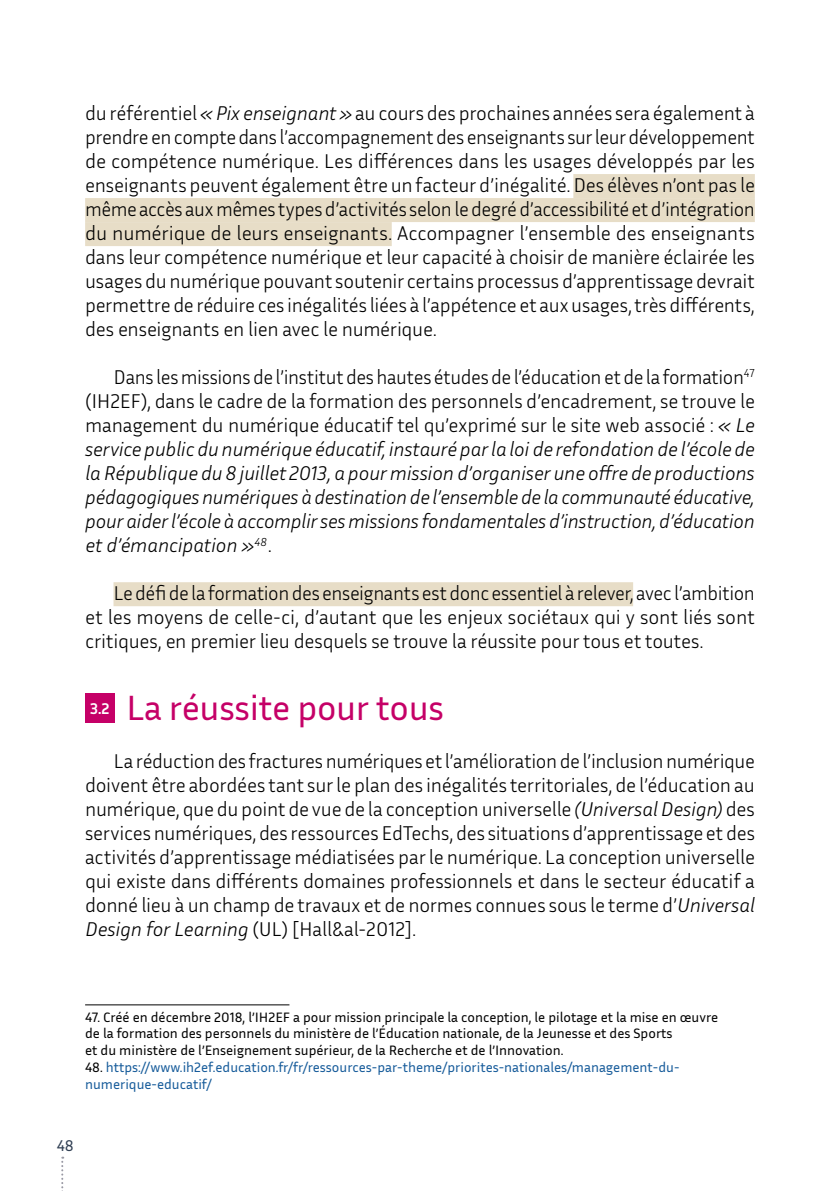
<style>
.page{position:relative;width:840px;height:1191px;background:#fff}
.page>*{position:absolute;margin:0;border:0;box-sizing:border-box;transform-origin:0 0}
.t1{font:36px "Inria Sans";letter-spacing:-.01em;color:#c50067}
.t2{font:300 20px/24px "Inria Sans";letter-spacing:-.01em;color:#000;text-align:justify}
.t3{font:italic 300 20px/24px "Inria Sans";letter-spacing:-.02em;color:#000;text-align:justify}
.t4{font:700 16px "Inria Sans";color:#fff}
.t5{font:16px "Inria Sans";color:#314054}
.t6{font:14px/16.8px "Inria Sans";color:#000}
.t7{font:14px/16.8px "Inria Sans";color:#165b9a}
.s1{font-style:italic}
.s2{font-style:normal}
.s3{color:#000}
</style>
<div class="page">
<svg style="left:61px;top:1156px;width:2px;height:35px"></svg>
<div style="left:573px;top:174px;width:181px;height:24px;background:#e7ddc7"></div>
<div style="left:85px;top:198px;width:669px;height:24px;background:#e7ddc7"></div>
<div style="left:85px;top:222px;width:306px;height:24px;background:#e7ddc7"></div>
<div style="left:113px;top:582px;width:519px;height:24px;background:#e7ddc7"></div>
<hr style="left:85px;top:1004px;width:204px;height:1px;background:#000">
<div style="left:85px;top:693px;width:30px;height:30px;background:#c50067"></div>
<p class="t2" style="left:85px;top:100px;width:671px">du référentiel <span class="s1">« Pix enseignant »</span> au cours des prochaines années sera également à prendre en compte dans l’accompagnement des enseignants sur leur développement de compétence numérique. Les différences dans les usages développés par les enseignants peuvent également être un facteur d’inégalité. Des élèves n’ont pas le même accès aux mêmes types d’activités selon le degré d’accessibilité et d’intégration du numérique de leurs enseignants. Accompagner l’ensemble des enseignants dans leur compétence numérique et leur capacité à choisir de manière éclairée les usages du numérique pouvant soutenir certains processus d’apprentissage devrait permettre de réduire ces inégalités liées à l’appétence et aux usages, très différents, des enseignants en lien avec le numérique.</p>
<p class="t3" style="left:85px;top:364px;width:670px;text-indent:28px"><span class="s2">Dans les missions de l’institut des hautes études de l’éducation et de la formation</span><sup>47 </sup><span class="s2">(IH2EF), dans le cadre de la formation des personnels d’encadrement, se trouve le management du numérique éducatif tel qu’exprimé sur le site web associé :</span> « Le service public du numérique éducatif, instauré par la loi de refondation de l’école de la République du 8 juillet 2013, a pour mission d’organiser une offre de productions pédagogiques numériques à destination de l’ensemble de la communauté éducative, pour aider l’école à accomplir ses missions fondamentales d’instruction, d’éducation et d’émancipation »<sup>48</sup><span class="s2">.</span></p>
<p class="t2" style="left:85px;top:580px;width:671px;text-indent:28px">Le défi de la formation des enseignants est donc essentiel à relever, avec l’ambition et les moyens de celle-ci, d’autant que les enjeux sociétaux qui y sont liés sont critiques, en premier lieu desquels se trouve la réussite pour tous et toutes.</p>
<h1 class="t1" style="left:126px;top:684px;width:319px">La réussite pour tous</h1>
<p class="t2" style="left:85px;top:748px;width:671px;text-indent:28px">La réduction des fractures numériques et l’amélioration de l’inclusion numérique doivent être abordées tant sur le plan des inégalités territoriales, de l’éducation au numérique, que du point de vue de la conception universelle <span class="s1">(Universal Design)</span> des services numériques, des ressources EdTechs, des situations d’apprentissage et des activités d’apprentissage médiatisées par le numérique. La conception universelle qui existe dans différents domaines professionnels et dans le secteur éducatif a donné lieu à un champ de travaux et de normes connues sous le terme d’<span class="s1">Universal Design for Learning</span> (UL) [Hall&amp;al-2012].</p>
<p class="t4" style="left:90px;top:698px;width:21px">3.2</p>
<p class="t6" style="left:85px;top:1008px;width:634px">47. Créé en décembre 2018, l’IH2EF a pour mission principale la conception, le pilotage et la mise en œuvre de la formation des personnels du ministère de l’Éducation nationale, de la Jeunesse et des Sports<br>et du ministère de l’Enseignement supérieur, de la Recherche et de l’Innovation.</p>
<p class="t7" style="left:85px;top:1058px;width:595px"><span class="s3">48.</span> https://www.ih2ef.education.fr/fr/ressources-par-theme/priorites-nationales/management-du&shy;numerique-educatif/</p>
<p class="t5" style="left:57px;top:1135px;width:19px">48</p>
</div>
